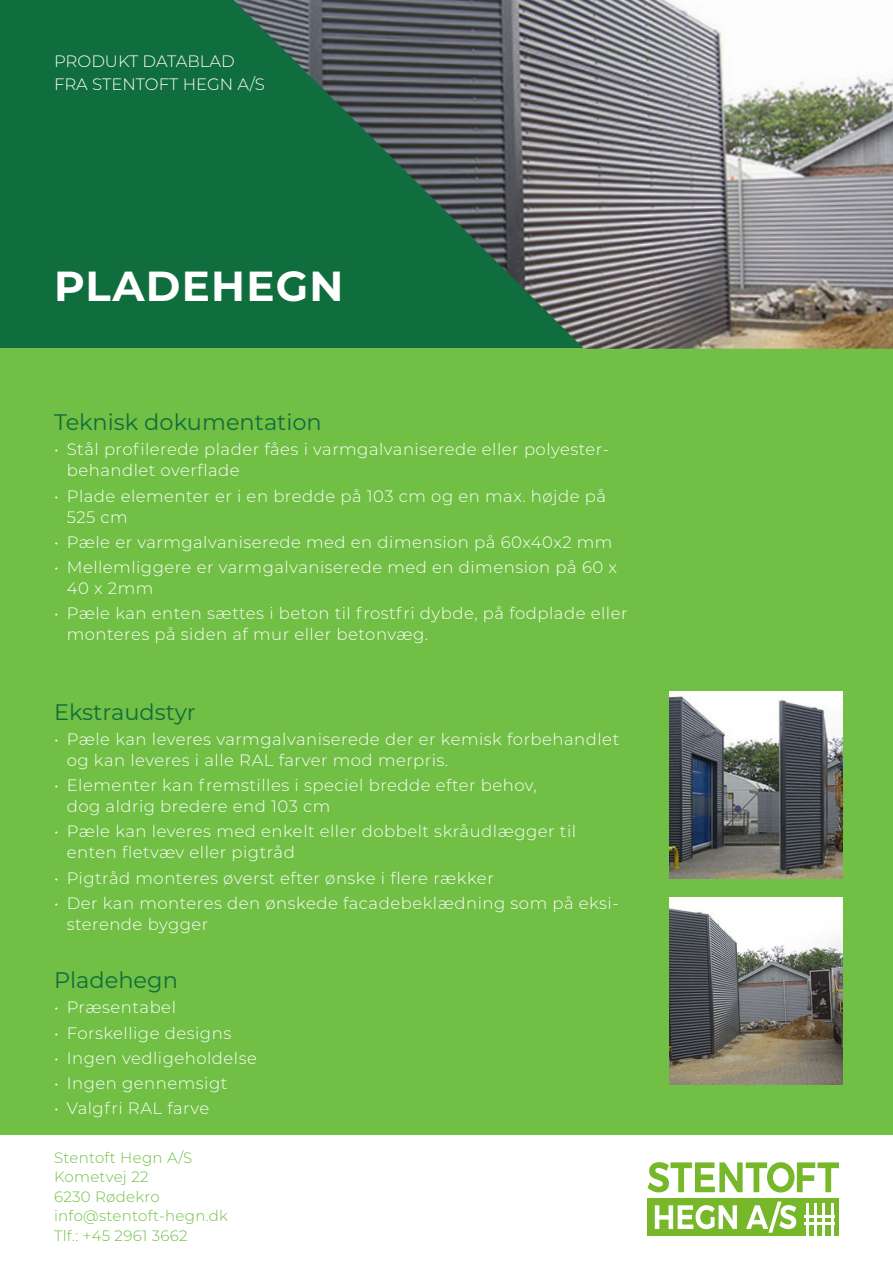
<style>
.page{position:relative;width:893px;height:1263px;background:#fff}
.page>*{position:absolute;margin:0;border:0;box-sizing:border-box;transform-origin:0 0}
.t1{font:700 42px "Montserrat";letter-spacing:.03em;color:#fff}
.klassificeringer_ove{font:22.5px "Montserrat";color:#106d3d}
.t2{font:300 16.5px/21px "Montserrat";letter-spacing:.03em;color:#fff}
.t3{font:300 16.5px/22.5px "Montserrat";color:#fff}
.t4{font:300 15px/19.5px "Montserrat";letter-spacing:.02em;color:#71bf44}
</style>
<div class="page">
<div style="left:648px;top:1198px;width:191px;height:38px;background:#76b82a"></div>
<svg style="left:648px;top:1162px;width:191px;height:30px"></svg>
<svg style="left:655px;top:1205px;width:82px;height:24px"></svg>
<svg style="left:746px;top:1201px;width:50px;height:32px"></svg>
<hr style="left:805px;top:1215px;width:30px;height:2px;background:#fff">
<hr style="left:805px;top:1222px;width:30px;height:2px;background:#fff">
<hr style="left:806px;top:1203px;width:2px;height:33px;background:#fff">
<hr style="left:814px;top:1203px;width:3px;height:33px;background:#fff">
<hr style="left:823px;top:1203px;width:2px;height:33px;background:#fff">
<hr style="left:831px;top:1203px;width:2px;height:33px;background:#fff">
<div style="left:0;top:0;width:234px;height:348px;background:#106d3d"></div>
<div style="left:0;top:348px;width:893px;height:786px;background:#71bf44"></div>
<img style="left:234px;top:0;width:659px;height:349px">
<img style="left:670px;top:692px;width:172px;height:187px">
<img style="left:670px;top:897px;width:172px;height:187px">
<p class="t3" style="left:54px;top:50px;width:212px">PRODUKT DATABLAD<br>FRA STENTOFT HEGN A/S</p>
<h1 class="t1" style="left:54px;top:256px;width:291px">PLADEHEGN</h1>
<p class="klassificeringer_ove" style="left:54px;top:407px;width:269px">Teknisk dokumentation</p>
<p class="t2" style="left:67px;top:438px;width:544px;text-indent:-13px">• Stål profilerede plader fåes i varmgalvaniserede eller polyester&shy;behandlet overflade</p>
<p class="t2" style="left:67px;top:485px;width:541px;text-indent:-13px">• Plade elementer er i en bredde på 103 cm og en max. højde på<br>525 cm</p>
<p class="t2" style="left:54px;top:531px;width:560px">• Pæle er varmgalvaniserede med en dimension på 60x40x2 mm</p>
<p class="t2" style="left:67px;top:556px;width:552px;text-indent:-13px">• Mellemliggere er varmgalvaniserede med en dimension på 60 x<br>40 x 2mm</p>
<p class="t2" style="left:67px;top:602px;width:562px;text-indent:-13px">• Pæle kan enten sættes i beton til frostfri dybde, på fodplade eller monteres på siden af mur eller betonvæg.</p>
<p class="klassificeringer_ove" style="left:54px;top:696px;width:143px">Ekstraudstyr</p>
<p class="t2" style="left:67px;top:728px;width:554px;text-indent:-13px">• Pæle kan leveres varmgalvaniserede der er kemisk forbehandlet og kan leveres i alle RAL farver mod merpris.</p>
<p class="t2" style="left:67px;top:774px;width:472px;text-indent:-13px">• Elementer kan fremstilles i speciel bredde efter behov, dog aldrig bredere end 103 cm</p>
<p class="t2" style="left:67px;top:820px;width:511px;text-indent:-13px">• Pæle kan leveres med enkelt eller dobbelt skråudlægger til enten fletvæv eller pigtråd</p>
<p class="t2" style="left:54px;top:867px;width:441px">• Pigtråd monteres øverst efter ønske i flere rækker</p>
<p class="t2" style="left:67px;top:892px;width:553px;text-indent:-13px">• Der kan monteres den ønskede facadebeklædning som på eksi&shy;sterende bygger</p>
<p class="klassificeringer_ove" style="left:54px;top:965px;width:125px">Pladehegn</p>
<p class="t2" style="left:54px;top:996px;width:123px">• Præsentabel</p>
<p class="t2" style="left:54px;top:1022px;width:179px">• Forskellige designs</p>
<p class="t2" style="left:54px;top:1047px;width:204px">• Ingen vedligeholdelse</p>
<p class="t2" style="left:54px;top:1072px;width:175px">• Ingen gennemsigt</p>
<p class="t2" style="left:54px;top:1097px;width:157px">• Valgfri RAL farve</p>
<p class="t4" style="left:54px;top:1147px;width:176px">Stentoft Hegn A/S<br>Kometvej 22<br>6230 Rødekro info@stentoft-hegn.dk<br>Tlf.: +45 2961 3662</p>
</div>
